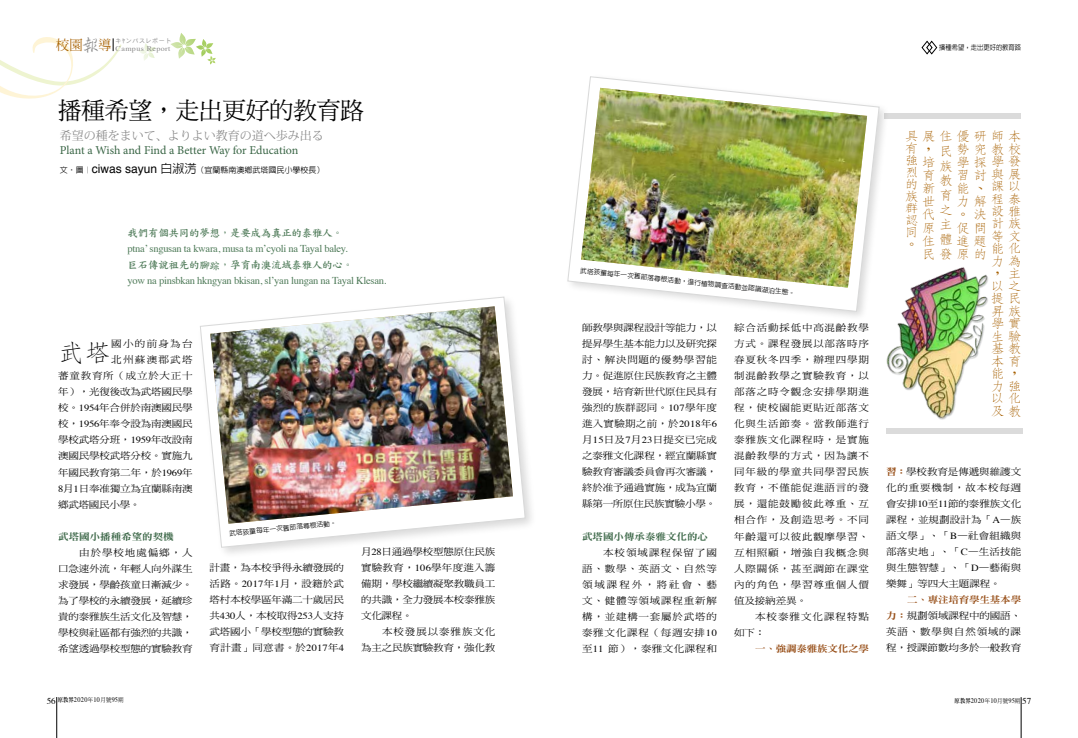
<style>
.page{position:relative;width:1078px;height:738px;background:#fff}
.page>*{position:absolute;margin:0;border:0;box-sizing:border-box;transform-origin:0 0}
.t1{font:24px "DF Ming Std W5";letter-spacing:-.02em;color:#000}
.t2{font:300 23.8px "AR Fang Song B5 HK";color:#000;scale:1.11 1}
.t3{font:300 12.6px/12.5px "AR Fang Song B5 HK";color:#a76000;scale:1.11 1}
.t4{font:12px "Minion Pro";letter-spacing:-.005em;color:#396545}
.t5{font:12px "Koz Min Pro";color:#898989}
.t6{font:10.5px "Times";letter-spacing:-.025em;color:#4e7a58}
.t7{font:10.5px "DF Kai Shu W7 HK BF";letter-spacing:-.025em;color:#4e7a58}
.t8{font:9.4px/16px "DF Ming Std W5";letter-spacing:-.015em;color:#000;text-align:justify;scale:1.11 1}
.t9{font:9.4px "DF Ming Std W9";color:#396545;scale:1.11 1}
.t10{font:9.4px "DF Ming Std W9";letter-spacing:-.015em;color:#974e17;scale:1.11 1}
.t11{font:9.4px "DF Ming Std W5";letter-spacing:.125em;color:#000;scale:1.11 1}
.t12{font:9.4px/16px "DF Ming Std W5";letter-spacing:.095em;color:#000;scale:1.11 1}
.t13{font:9.4px "DF Ming Std W5";letter-spacing:.07em;color:#000;scale:1.11 1}
.t14{font:500 8px "AR Hei B5";color:#000}
.t15{font:7.2px "Times";letter-spacing:.05em;color:#898989;scale:1.11 1}
.t16{font:7px "Times";letter-spacing:.05em;color:#000;scale:.9 1}
.t17{font:500 7px "AR Hei B5";color:#000;scale:.9 1}
.t18{font:500 6.7px "AR Hei B5";color:#000}
.t19{font:6px "Heisei Kaku Go Std W3";letter-spacing:.1em;color:#898989}
.s1{font-family:"AR Xing Shu B5";font-weight:500;font-size:18.5px}
.s2{font-family:"Helvetica";font-weight:400;font-size:12px}
.s3{font-size:12px}
.s4{font-family:"ST Kaiti TC";font-weight:700}
.s5{font-family:"Times"}
.s6{font-family:"DF Ming Std W9";color:#974e17}
.s7{font-size:9px}
.s8{font-family:"AR Ming B5";font-weight:800;font-size:6px}
.s9{font-family:"DF Ming Std W5";font-size:6px}
</style>
<div class="page">
<svg style="left:170px;top:33px;width:46px;height:32px"></svg>
<svg style="left:139px;top:43px;width:16px;height:18px"></svg>
<hr style="left:57px;top:696px;width:1px;height:41px;background:#000">
<hr style="left:1020px;top:696px;width:1px;height:41px;background:#000">
<svg style="left:0;top:37px;width:122px;height:62px"></svg>
<div style="left:885px;top:427px;width:137px;height:6px;background:#dbdbdb"></div>
<div style="left:884px;top:113px;width:136px;height:6px;background:#dbdbdb"></div>
<img style="left:886px;top:267px;width:102px;height:153px">
<svg style="left:921px;top:40px;width:16px;height:15px"></svg>
<div style="left:197px;top:293px;width:339px;height:265px;background:#000;opacity:.38"></div>
<svg style="left:200px;top:297px;width:325px;height:250px"></svg>
<img style="left:210px;top:306px;width:303px;height:217px">
<div style="left:564px;top:73px;width:325px;height:249px;background:#fff"></div>
<svg style="left:567px;top:76px;width:312px;height:235px"></svg>
<img style="left:581px;top:88px;width:285px;height:199px">
<p class="t15" style="left:56px;top:42px;width:105px"><sup>校園</sup><span class="s1">報</span><sup>導</sup> Campus Report</p>
<p class="t19" style="left:116px;top:37px;width:57px">キﾔンパスレポート</p>
<h1 class="t1" style="left:58px;top:98px;width:308px">播種希望，走出更好的教育路</h1>
<p class="t5" style="left:60px;top:127px;width:265px">希望の種をまいて、よりよい教育の道へ歩み出る</p>
<p class="t4" style="left:60px;top:142px;width:240px">Plant a Wish and Find a Better Way for Education</p>
<p class="t14" style="left:60px;top:166px;width:266px">文‧圖︱<span class="s2">ciwas sayun</span> <span class="s3">白淑淓</span>（宜蘭縣南澳鄉武塔國民小學校長）</p>
<p class="t7" style="left:128px;top:227px;width:217px">我們有個共同的夢想，是要成為真正的泰雅人。</p>
<p class="t6" style="left:128px;top:239px;width:221px">ptna’ sngusan ta kwara, musa ta m’cyoli na Tayal baley.</p>
<p class="t7" style="left:128px;top:259px;width:227px">巨石傳說祖先的腳<span class="s4">踪</span>，孕育南澳流域泰雅人的心。</p>
<p class="t6" style="left:128px;top:271px;width:260px">yow na pinsbkan hkngyan bkisan, sl’yan lungan na Tayal Klesan.</p>
<h2 class="t2" style="left:58px;top:341px;width:49px">武塔</h2>
<p class="t11" style="left:111px;top:338px;width:75px">國小的前身為台</p>
<p class="t11" style="left:111px;top:354px;width:75px">北州蘇澳郡武塔</p>
<p class="t13" style="left:58px;top:370px;width:123px">蕃童教育所（成立於大正十</p>
<p class="t8" style="left:58px;top:383px;width:122px">年），光復後改為武塔國民學</p>
<p class="t8" style="left:58px;top:399px;width:122px">校。<span class="s5">1954</span>年合併於南澳國民學</p>
<p class="t8" style="left:58px;top:415px;width:122px">校，<span class="s5">1956</span>年奉令設為南澳國民</p>
<p class="t8" style="left:58px;top:431px;width:122px">學校武塔分班，<span class="s5">1959</span>年改設南</p>
<p class="t8" style="left:58px;top:447px;width:122px">澳國民學校武塔分校。實施九</p>
<p class="t8" style="left:58px;top:463px;width:122px">年國民教育第二年，於<span class="s5">1969</span>年</p>
<p class="t8" style="left:58px;top:479px;width:123px"><span class="s5">8</span>月<span class="s5">1</span>日奉准獨立為宜蘭縣南澳</p>
<p class="t8" style="left:58px;top:495px;width:76px">鄉武塔國民小學。</p>
<p class="t9" style="left:58px;top:530px;width:106px">武塔國小播種希望的契機</p>
<p class="t8" style="left:58px;top:543px;width:123px;text-indent:21px">由於學校地處偏鄉，人口急速外流，年輕人向外謀生求發展，學齡孩童日漸減少。為了學校的永續發展，延續珍貴的泰雅族生活文化及智慧，學校與社區都有強烈的共識，希望透過學校型態的實驗教育</p>
<p class="t18" style="left:229px;top:530px;width:109px;rotate:-6deg">武塔孩童每年一次舊部落尋根活動。</p>
<p class="t8" style="left:209px;top:559px;width:122px">計畫，為本校爭得永續發展的活路。<span class="s5">2017</span>年<span class="s5">1</span>月，設籍於武塔村本校學區年滿二十歲居民共<span class="s5">430</span>人，本校取得<span class="s5">253</span>人支持武塔國小「學校型態的實驗教育計畫」同意書。於<span class="s5">2017</span>年<span class="s5">4</span></p>
<p class="t8" style="left:361px;top:543px;width:123px">月<span class="s5">28</span>日通過學校型態原住民族實驗教育，<span class="s5">106</span>學年度進入籌備期，學校繼續凝聚教職員工的共識，全力發展本校泰雅族文化課程。</p>
<p class="t8" style="left:361px;top:623px;width:123px;text-align:right">本校發展以泰雅族文化<br>為主之民族實驗教育，強化教</p>
<p class="t17" style="left:939px;top:44px;width:93px">播種希望，走出更好的教育路</p>
<p class="t18" style="left:580px;top:267px;width:217px;rotate:6deg">武塔孩童每年一次舊部落尋根活動，進行植物調查活動並認識湖泊生態。</p>
<p class="t8" style="left:582px;top:319px;width:123px">師教學與課程設計等能力，以提昇學生基本能力以及研究探討、解決問題的優勢學習能力。促進原住民族教育之主體發展，培育新世代原住民具有強烈的族群認同。<span class="s5">107</span>學年度進入實驗期之前，於<span class="s5">2018</span>年<span class="s5">6</span>月<span class="s5">15</span>日及<span class="s5">7</span>月<span class="s5">23</span>日提交已完成之泰雅文化課程，經宜蘭縣實驗教育審議委員會再次審議，終於准予通過實施，成為宜蘭縣第一所原住民族實驗小學。</p>
<p class="t9" style="left:582px;top:530px;width:115px">武塔國小傳承泰雅文化的心</p>
<p class="t8" style="left:582px;top:543px;width:123px;text-indent:21px">本校領域課程保留了國語、數學、英語文、自然等領域課程外，將社會、藝文、健體等領域課程重新解構，並建構一套屬於武塔的泰雅文化課程（每週安排<span class="s5">10</span>至<span class="s5">11</span> 節），泰雅文化課程和</p>
<p class="t8" style="left:734px;top:319px;width:123px">綜合活動採低中高混齡教學方式。課程發展以部落時序春夏秋冬四季，辦理四學期制混齡教學之實驗教育，以部落之時令觀念安排學期進程，使校園能更貼近部落文化與生活節奏。當教師進行泰雅族文化課程時，是實施混齡教學的方式，因為讓不同年級的學童共同學習民族教育，不僅能促進語言的發展，還能鼓勵彼此尊重、互相合作，及創造思考。不同年齡還可以彼此觀摩學習、互相照顧，增強自我概念與人際關係，甚至調節在課堂內的角色，學習尊重個人價值及接納差異。</p>
<p class="t12" style="left:734px;top:607px;width:123px;text-indent:21px">本校泰雅文化課程特點如下：</p>
<p class="t10" style="left:755px;top:642px;width:104px">一、強調泰雅族文化之學</p>
<h3 class="t3" style="left:904px;top:130px;width:106px;line-height:12px">具展住優研師本有，<br>強<br>烈<br>的<br>族<br>群<br>認<br>同<br>。</h3>
<h3 class="t3" style="left:938px;top:143px;width:13px;line-height:14.7px;text-align:justify">民族教育之主體</h3>
<h3 class="t3" style="left:956px;top:142px;width:60px;line-height:13.1px">勢究教校學探學發習<br>能、<br>力<br>。<br>促問<br>進題</h3>
<h3 class="t3" style="left:921px;top:156px;width:59px;line-height:13px">培<br>育<br>新<br>世<br>代<br>原<br>住<br>民發原的</h3>
<h3 class="t3" style="left:990px;top:167px;width:29px">與展課以程泰設雅計族等文能化力<br>，<br>以<br>提民昇族學實生驗基教本育能，力<br>以<br>及教</h3>
<h3 class="t3" style="left:973px;top:162px;width:13px;line-height:26.1px">討解</h3>
<h3 class="t3" style="left:973px;top:208px;width:13px">決</h3>
<h3 class="t3" style="left:1007px;top:255px;width:13px;text-align:justify">為主之</h3>
<h3 class="t3" style="left:1007px;top:379px;width:13px">強化</h3>
<p class="t8" style="left:885px;top:463px;width:123px"><span class="s6">習：</span>學校教育是傳遞與維護文化的重要機制，故本校每週會安排<span class="s5">10</span>至<span class="s5">11</span>節的泰雅族文化課程，並規劃設計為「<span class="s5">A</span>—族語文學」、「<span class="s5">B</span>—社會組織與部落史地」、「<span class="s5">C</span>—生活技能與生態智慧」、「<span class="s5">D</span>—藝術與樂舞」等四大主題課程。</p>
<p class="t10" style="left:906px;top:594px;width:104px">二、專注培育學生基本學</p>
<p class="t8" style="left:885px;top:607px;width:123px"><span class="s6">力：</span>規劃領域課程中的國語、英語、數學與自然領域的課程，授課節數均多於一般教育</p>
<p class="t16" style="left:47px;top:693px;width:87px"><span class="s7">56</span> <span class="s8">原教界</span>2020<span class="s9">年</span>10<span class="s9">月號</span>95<span class="s9">期</span></p>
<p class="t16" style="left:954px;top:693px;width:87px"><span class="s8">原教界</span>2020<span class="s9">年</span>10<span class="s9">月號</span>95<span class="s9">期</span> <span class="s7">57</span></p>
</div>
